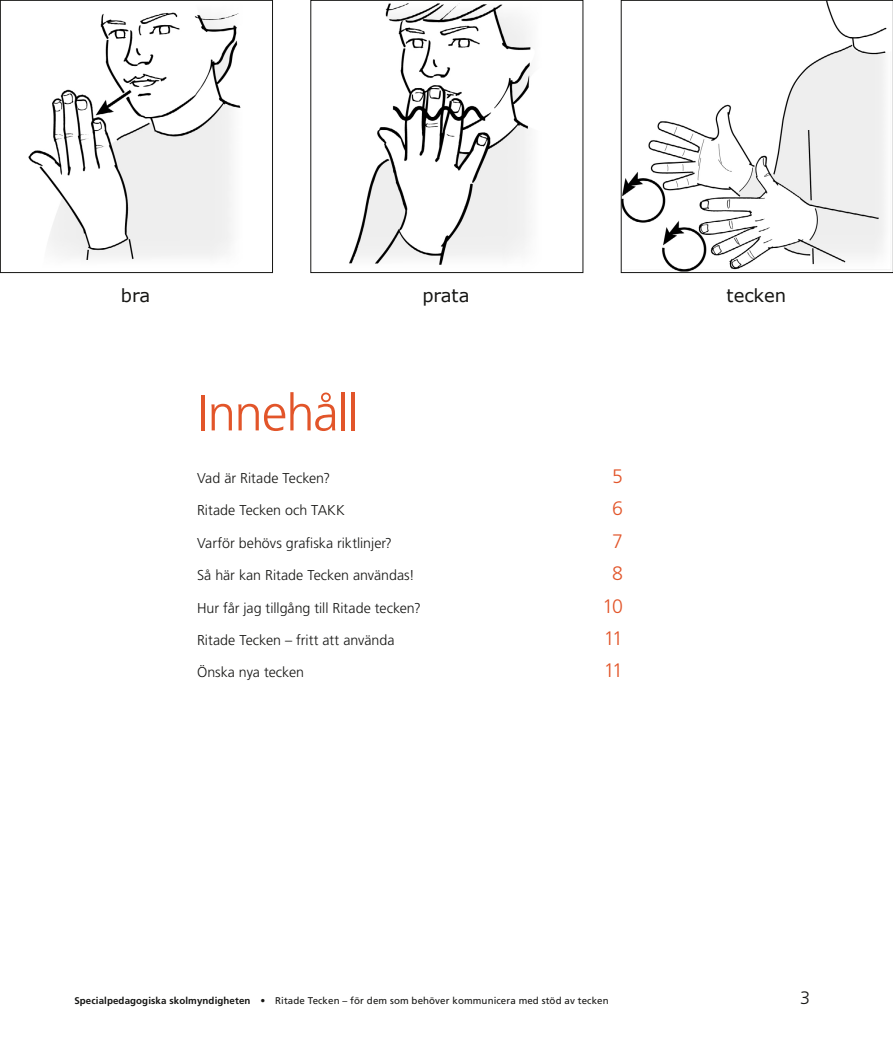
<style>
.page{position:relative;width:893px;height:1042px;background:#fff}
.page>*{position:absolute;margin:0;border:0;box-sizing:border-box;transform-origin:0 0}
.t1{font:300 51px "Frutiger LT Std";letter-spacing:-.025em;color:#e2552a}
.t2{font:300 19.5px "Frutiger LT Std";color:#e2552a}
.t3{font:18px "Verdana";letter-spacing:-.005em;color:#161614}
.t4{font:300 18px "Frutiger LT Std";color:#161614}
.t5{font:300 14.25px "Frutiger LT Std";color:#161614}
.t6{font:9.75px "Frutiger LT Std";letter-spacing:.01em;color:#161614}
.s1{font-weight:700}
</style>
<div class="page">
<img style="left:28px;top:12px;width:213px;height:248px">
<div style="left:0;top:0;width:273px;height:273px;border:1px solid #161614"></div>
<img style="left:349px;top:3px;width:182px;height:262px">
<div style="left:310px;top:0;width:273px;height:273px;border:1px solid #161614"></div>
<img style="left:623px;top:2px;width:268px;height:269px">
<div style="left:621px;top:0;width:272px;height:273px;border:1px solid #161614"></div>
<p class="t3" style="left:121px;top:283px;width:31px">bra</p>
<p class="t3" style="left:422px;top:283px;width:49px">prata</p>
<p class="t3" style="left:727px;top:283px;width:61px">tecken</p>
<p class="t1" style="left:197px;top:384px;width:163px">Innehåll</p>
<p class="t5" style="left:197px;top:470px;width:135px">Vad är Ritade Tecken?</p>
<p class="t2" style="left:612px;top:465px;width:12px">5</p>
<p class="t5" style="left:197px;top:502px;width:149px">Ritade Tecken och TAKK</p>
<p class="t2" style="left:612px;top:498px;width:12px">6</p>
<p class="t5" style="left:197px;top:535px;width:196px">Varför behövs grafiska riktlinjer?</p>
<p class="t2" style="left:612px;top:530px;width:12px">7</p>
<p class="t5" style="left:197px;top:567px;width:219px">Så här kan Ritade Tecken användas!</p>
<p class="t2" style="left:612px;top:562px;width:12px">8</p>
<p class="t5" style="left:197px;top:599px;width:225px">Hur får jag tillgång till Ritade tecken?</p>
<p class="t2" style="left:602px;top:595px;width:22px">10</p>
<p class="t5" style="left:197px;top:632px;width:199px">Ritade Tecken – fritt att använda</p>
<p class="t2" style="left:604px;top:627px;width:21px">11</p>
<p class="t5" style="left:197px;top:664px;width:109px">Önska nya tecken</p>
<p class="t2" style="left:604px;top:659px;width:21px">11</p>
<p class="t6" style="left:74px;top:994px;width:536px"><span class="s1">Specialpedagogiska skolmyndigheten</span> • Ritade Tecken – för dem som behöver kommunicera med stöd av tecken</p>
<p class="t4" style="left:800px;top:987px;width:12px">3</p>
</div>
